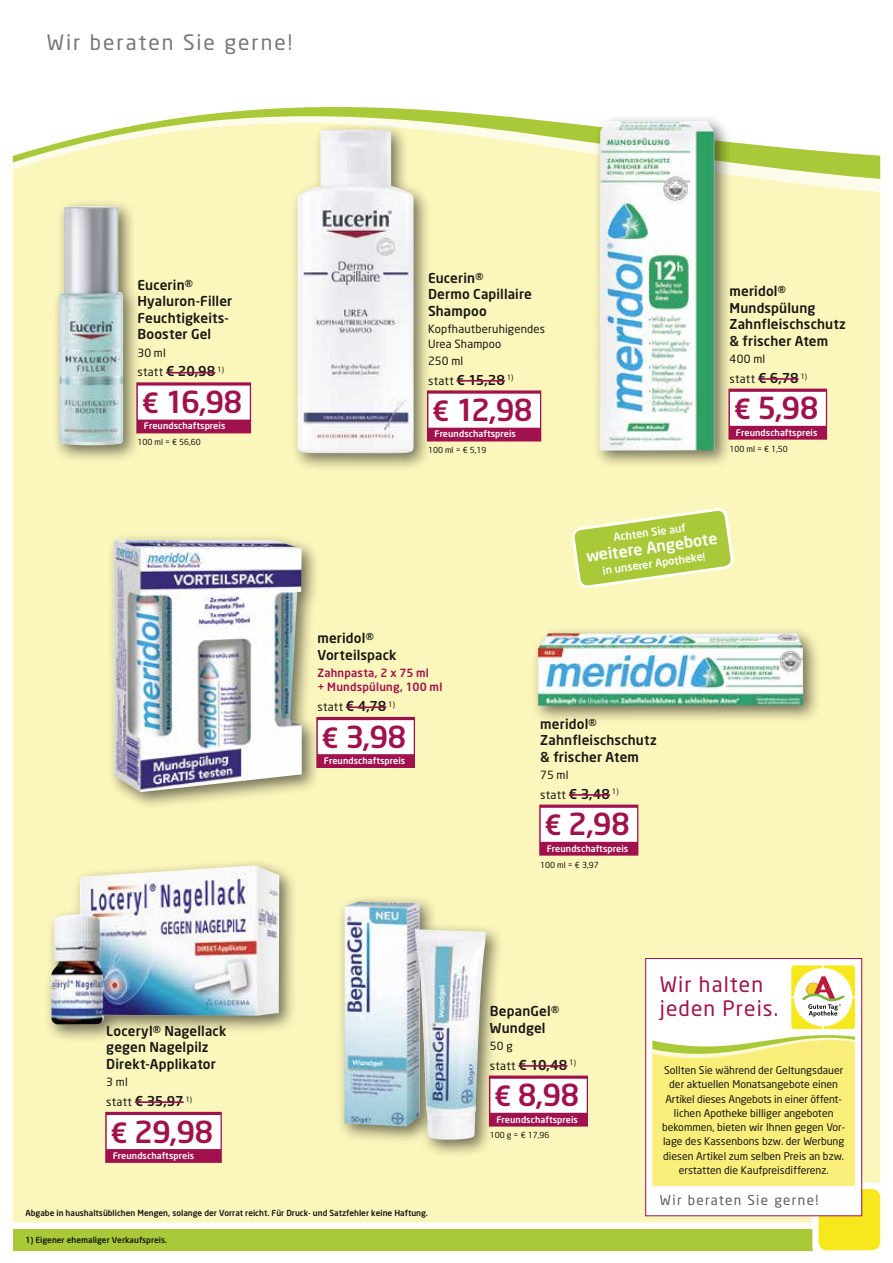
<style>
.page{position:relative;width:893px;height:1263px;background:#fff}
.page>*{position:absolute;margin:0;border:0;box-sizing:border-box;transform-origin:0 0}
._04_Angebotspreis{font:500 30px "Neo Sans";letter-spacing:-.025em;color:#a0114d}
.t1{font:21px/24px "Neo Sans";letter-spacing:.05em;color:#a0114d}
.t2{font:21px "Neo Sans";letter-spacing:.095em;color:#777}
.t3{font:500 15.75px "Neo Sans";color:#fff}
._01_Artikel{font:500 13.5px/16.5px "Neo Sans";letter-spacing:.01em;color:#181715}
._03_statt_Preis{font:500 13.5px "Neo Sans";letter-spacing:-.01em;color:#181715}
.t4{font:13.5px "Neo Sans";letter-spacing:.1em;color:#5e5e5d}
._03_statt_Preis-2{font:11.55px "Neo Sans";letter-spacing:.025em;color:#181715}
._02_Text{font:11.25px/14.2px "Neo Sans";letter-spacing:.015em;color:#181715}
._02_Text-2{font:500 11.25px/14.2px "Neo Sans";letter-spacing:.02em;color:#a0114d}
.t5{font:500 10.65px "Neo Sans";color:#fff}
.t6{font:10.5px/14.2px "Neo Sans";color:#181715;text-align:center}
._07_T_Wirberaten{font:500 9px "Neo Sans";letter-spacing:.01em;color:#fff}
.t7{font:500 8.25px "Neo Sans";color:#181715}
._05_Grundpreis{font:8.25px "Neo Sans";color:#181715}
.s1{font-weight:400;font-size:11.55px}
.s2{font-size:27.6px}
.s3{font-weight:500;font-size:13.5px}
</style>
<div class="page">
<div style="left:13px;top:192px;width:867px;height:1030px;background:#fbf6bb"></div>
<svg style="left:13px;top:179px;width:867px;height:13px;background:#fbf6c0"></svg>
<svg style="left:13px;top:107px;width:867px;height:72px"></svg>
<div style="left:13px;top:1229px;width:867px;height:21px;background:#a9c938"></div>
<svg style="left:812px;top:1182px;width:74px;height:74px"></svg>
<div style="left:819px;top:1189px;width:61px;height:61px;background:#f7e81d;border-radius:9px"></div>
<div style="left:645px;top:958px;width:217px;height:258px;background:#fff;border:1px solid #a0114d"></div>
<svg style="left:652px;top:965px;width:203px;height:221px"></svg>
<svg style="left:572px;top:508px;width:161px;height:80px;background:#c5d96b"></svg>
<div style="left:136px;top:382px;width:115px;height:51px;background:#a0114d"></div>
<div style="left:138px;top:386px;width:112px;height:34px;background:#fff"></div>
<hr style="left:166px;top:372px;width:49px;height:1px;background:#a0114d">
<div style="left:52px;top:199px;width:89px;height:265px;background:#181715;opacity:.6"></div>
<img style="left:60px;top:206px;width:63px;height:239px">
<div style="left:290px;top:122px;width:142px;height:350px;background:#181715;opacity:.6"></div>
<img style="left:298px;top:130px;width:116px;height:323px">
<div style="left:427px;top:390px;width:114px;height:51px;background:#a0114d"></div>
<div style="left:428px;top:394px;width:112px;height:34px;background:#fff"></div>
<hr style="left:457px;top:380px;width:48px;height:2px;background:#a0114d">
<div style="left:106px;top:532px;width:214px;height:278px;background:#181715;opacity:.6"></div>
<img style="left:114px;top:540px;width:188px;height:252px">
<div style="left:316px;top:717px;width:99px;height:51px;background:#a0114d"></div>
<div style="left:318px;top:720px;width:96px;height:34px;background:#fff"></div>
<hr style="left:346px;top:706px;width:40px;height:2px;background:#a0114d">
<div style="left:592px;top:114px;width:140px;height:355px;background:#181715;opacity:.6"></div>
<img style="left:600px;top:121px;width:114px;height:330px">
<div style="left:728px;top:389px;width:99px;height:51px;background:#a0114d"></div>
<div style="left:730px;top:392px;width:96px;height:34px;background:#fff"></div>
<hr style="left:758px;top:378px;width:41px;height:2px;background:#a0114d">
<div style="left:530px;top:626px;width:291px;height:98px;background:#181715;opacity:.6"></div>
<img style="left:538px;top:633px;width:265px;height:73px">
<div style="left:539px;top:805px;width:99px;height:51px;background:#a0114d"></div>
<div style="left:541px;top:808px;width:96px;height:34px;background:#fff"></div>
<hr style="left:569px;top:794px;width:41px;height:2px;background:#a0114d">
<div style="left:44px;top:858px;width:253px;height:184px;background:#181715;opacity:.6"></div>
<img style="left:51px;top:865px;width:228px;height:159px">
<div style="left:105px;top:1112px;width:117px;height:51px;background:#a0114d"></div>
<div style="left:107px;top:1115px;width:114px;height:34px;background:#fff"></div>
<hr style="left:135px;top:1101px;width:49px;height:2px;background:#a0114d">
<div style="left:337px;top:894px;width:167px;height:264px;background:#181715;opacity:.6"></div>
<img style="left:344px;top:901px;width:142px;height:239px">
<div style="left:489px;top:1075px;width:99px;height:51px;background:#a0114d"></div>
<div style="left:490px;top:1079px;width:97px;height:34px;background:#fff"></div>
<hr style="left:519px;top:1065px;width:48px;height:2px;background:#a0114d">
<p class="t2" style="left:47px;top:30px;width:247px">Wir beraten Sie gerne!</p>
<p class="_01_Artikel" style="left:137px;top:276px;width:96px">Eucerin®<br>Hyaluron-Filler<br>Feuchtigkeits-<br>Booster Gel</p>
<p class="_02_Text" style="left:137px;top:345px;width:30px">30 ml</p>
<p class="_03_statt_Preis" style="left:137px;top:363px;width:88px"><span class="s1">statt</span> € 20,98 <sup>1)</sup></p>
<p class="_04_Angebotspreis" style="left:142px;top:383px;width:102px"><span class="s2">€</span> 16,98</p>
<p class="_07_T_Wirberaten" style="left:144px;top:420px;width:83px">Freundschaftspreis</p>
<p class="_05_Grundpreis" style="left:137px;top:437px;width:65px">100 ml = € 56,60</p>
<p class="_01_Artikel" style="left:428px;top:269px;width:57px">Eucerin®</p>
<p class="_01_Artikel" style="left:428px;top:286px;width:105px">Dermo Capillaire<br>Shampoo</p>
<p class="_02_Text" style="left:428px;top:322px;width:119px">Kopfhautberuhigendes<br>Urea Shampoo</p>
<p class="_02_Text" style="left:428px;top:354px;width:37px">250 ml</p>
<p class="_03_statt_Preis" style="left:428px;top:371px;width:87px"><span class="s1">statt</span> € 15,28 <sup>1)</sup></p>
<p class="_04_Angebotspreis" style="left:432px;top:391px;width:102px"><span class="s2">€</span> 12,98</p>
<p class="_07_T_Wirberaten" style="left:434px;top:428px;width:83px">Freundschaftspreis</p>
<p class="_05_Grundpreis" style="left:428px;top:445px;width:60px">100 ml = € 5,19</p>
<p class="_01_Artikel" style="left:729px;top:283px;width:118px">meridol®<br>Mundspülung<br>Zahnfleischschutz &amp; frischer Atem</p>
<p class="_02_Text" style="left:729px;top:352px;width:37px">400 ml</p>
<p class="_03_statt_Preis-2" style="left:729px;top:371px;width:79px">statt <span class="s3">€ 6,78</span> <sup>1)</sup></p>
<p class="_04_Angebotspreis" style="left:734px;top:389px;width:86px"><span class="s2">€</span> 5,98</p>
<p class="_07_T_Wirberaten" style="left:736px;top:427px;width:83px">Freundschaftspreis</p>
<p class="_05_Grundpreis" style="left:729px;top:443px;width:60px">100 ml = € 1,50</p>
<p class="_01_Artikel" style="left:317px;top:630px;width:81px">meridol®<br>Vorteilspack</p>
<p class="_02_Text-2" style="left:317px;top:666px;width:127px">Zahnpasta, 2 x 75 ml<br>+ Mundspülung, 100 ml</p>
<p class="_03_statt_Preis-2" style="left:317px;top:700px;width:79px">statt <span class="s3">€ 4,78</span> <sup>1)</sup></p>
<p class="_04_Angebotspreis" style="left:322px;top:718px;width:86px"><span class="s2">€</span> 3,98</p>
<p class="_07_T_Wirberaten" style="left:324px;top:755px;width:83px">Freundschaftspreis</p>
<p class="t5" style="left:613px;top:531px;width:74px;rotate:-8deg">Achten Sie auf</p>
<p class="t3" style="left:585px;top:546px;width:134px;rotate:-8deg">weitere Angebote</p>
<p class="t5" style="left:602px;top:564px;width:105px;rotate:-8deg">in unserer Apotheke!</p>
<p class="_01_Artikel" style="left:540px;top:715px;width:118px">meridol®<br>Zahnfleischschutz &amp; frischer Atem</p>
<p class="_02_Text" style="left:540px;top:768px;width:30px">75 ml</p>
<p class="_03_statt_Preis-2" style="left:540px;top:787px;width:80px">statt <span class="s3">€ 3,48</span> <sup>1)</sup></p>
<p class="_04_Angebotspreis" style="left:545px;top:805px;width:87px"><span class="s2">€</span> 2,98</p>
<p class="_07_T_Wirberaten" style="left:547px;top:842px;width:83px">Freundschaftspreis</p>
<p class="_05_Grundpreis" style="left:540px;top:859px;width:60px">100 ml = € 3,97</p>
<p class="_01_Artikel" style="left:106px;top:1022px;width:122px">Loceryl® Nagellack gegen Nagelpilz</p>
<p class="_01_Artikel" style="left:106px;top:1055px;width:111px">Direkt-Applikator</p>
<p class="_02_Text" style="left:106px;top:1075px;width:23px">3 ml</p>
<p class="_03_statt_Preis" style="left:106px;top:1092px;width:87px"><span class="s1">statt</span> € 35,97 <sup>1)</sup></p>
<p class="_04_Angebotspreis" style="left:111px;top:1113px;width:104px"><span class="s2">€</span> 29,98</p>
<p class="_07_T_Wirberaten" style="left:113px;top:1150px;width:83px">Freundschaftspreis</p>
<p class="t7" style="left:26px;top:1207px;width:404px">Abgabe in haushaltsüblichen Mengen, solange der Vorrat reicht. Für Druck- und Satzfehler keine Haftung.</p>
<p class="t7" style="left:26px;top:1234px;width:143px">1) Eigener ehemaliger Verkaufspreis.</p>
<p class="_01_Artikel" style="left:490px;top:1002px;width:71px">BepanGel®</p>
<p class="_01_Artikel" style="left:490px;top:1019px;width:57px">Wundgel</p>
<p class="_02_Text" style="left:490px;top:1039px;width:24px">50 g</p>
<p class="_03_statt_Preis" style="left:490px;top:1056px;width:88px"><span class="s1">statt</span> € 10,48 <sup>1)</sup></p>
<p class="_04_Angebotspreis" style="left:494px;top:1076px;width:87px"><span class="s2">€</span> 8,98</p>
<p class="_07_T_Wirberaten" style="left:496px;top:1113px;width:83px">Freundschaftspreis</p>
<p class="_05_Grundpreis" style="left:490px;top:1130px;width:61px">100 g = € 17,96</p>
<p class="t1" style="left:660px;top:972px;width:120px">Wir halten jeden Preis.</p>
<p class="t6" style="left:662px;top:1063px;width:185px">Sollten Sie während der Geltungsdauer der aktuellen Monatsangebote einen Artikel dieses Angebots in einer öffent&shy;lichen Apotheke billiger angeboten bekommen, bieten wir Ihnen gegen Vor&shy;lage des Kassenbons bzw. der Werbung diesen Artikel zum selben Preis an bzw. erstatten die Kaufpreisdifferenz.</p>
<p class="t4" style="left:660px;top:1192px;width:160px">Wir beraten Sie gerne!</p>
</div>
